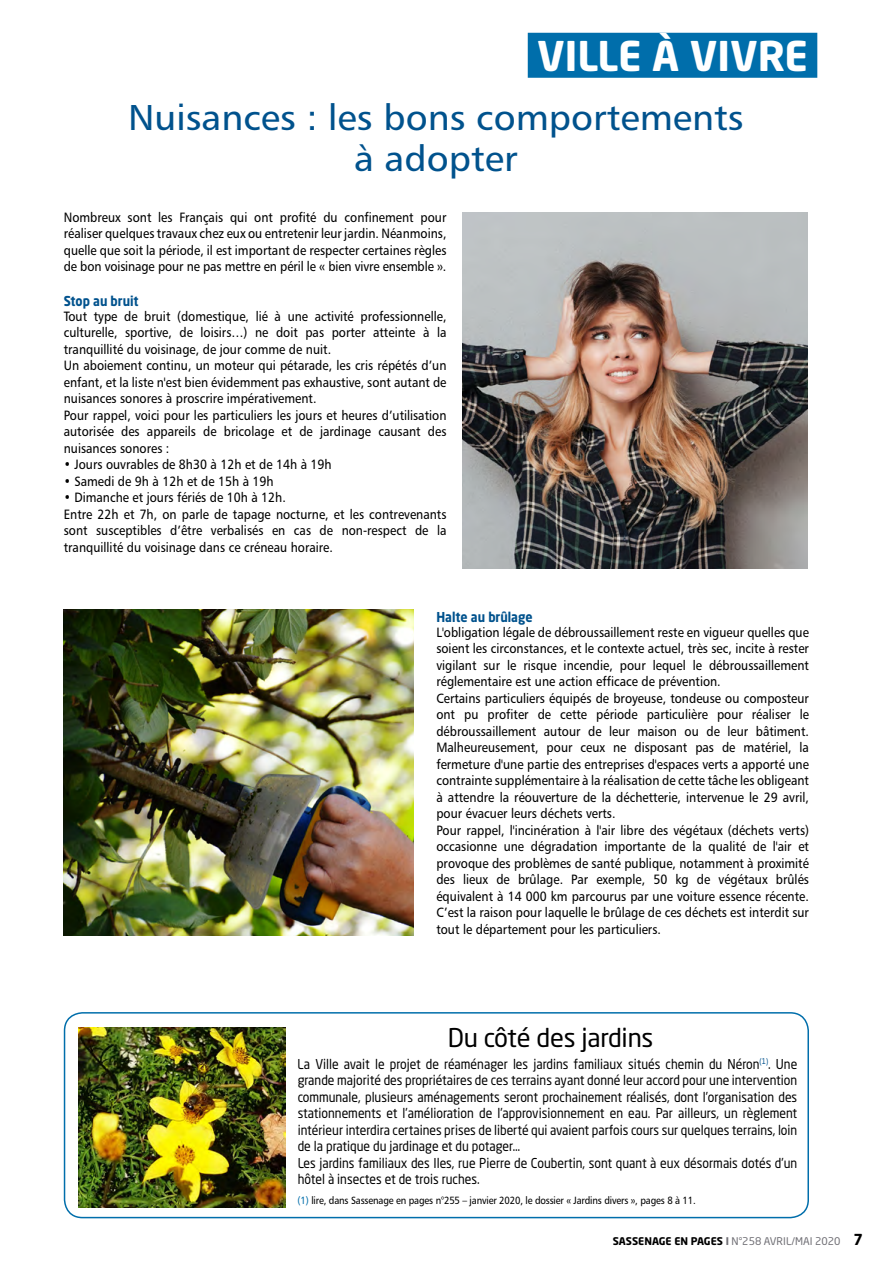
<style>
.page{position:relative;width:893px;height:1263px;background:#fff}
.page>*{position:absolute;margin:0;border:0;box-sizing:border-box;transform-origin:0 0}
.t1{font:700 40.5px "Neo Sans Std";color:#fff}
.t2{font:36px/40.5px "Humanist 777 BT Roman B";color:#00528d;text-align:center;scale:1.04 1}
.t3{font:25.5px "Neo Sans Std";letter-spacing:-.01em;color:#000}
.t4{font:13.5px/16.5px "Humanist 777 BT Roman B";color:#000;scale:.9 1}
.t5{font:13.5px/16.5px "Neo Sans Std";color:#000;scale:.9 1}
.t6{font:700 13.5px "Neo Sans Std";color:#00528d;scale:.9 1}
.t7{font:10.5px "Humanist 777 BT Roman B";letter-spacing:-.015em;color:#000;scale:.9 1}
.t8{font:10.5px "Neo Sans Std";color:#706f75}
.s1{color:#006eab}
.s2{font-weight:700;color:#000}
.s3{font-weight:700}
.s4{font-weight:700;font-size:15px;color:#000}
</style>
<div class="page">
<div style="left:64px;top:1012px;width:745px;height:206px;border:2px solid #006eab;border-radius:18px"></div>
<div style="left:528px;top:33px;width:289px;height:45px;background:#006eab"></div>
<img style="left:462px;top:213px;width:346px;height:356px">
<img style="left:64px;top:609px;width:350px;height:327px">
<img style="left:79px;top:1027px;width:207px;height:181px">
<h1 class="t1" style="left:537px;top:30px;width:272px">VILLE À VIVRE</h1>
<h2 class="t2" style="left:128px;top:97px;width:593px">Nuisances : les bons comportements à adopter</h2>
<p class="t4" style="left:64px;top:209px;width:427px;text-align:justify">Nombreux sont les Français qui ont profité du confinement pour réaliser quelques travaux chez eux ou entretenir leur jardin. Néanmoins, quelle que soit la période, il est important de respecter certaines règles de bon voisinage pour ne pas mettre en péril le « bien vivre ensemble ».</p>
<p class="t6" style="left:64px;top:292px;width:85px">Stop au bruit</p>
<p class="t4" style="left:64px;top:308px;width:427px">Tout type de bruit (domestique, lié à une activité professionnelle, culturelle, sportive, de loisirs…) ne doit pas porter atteinte à la tranquillité du voisinage, de jour comme de nuit.<br>Un aboiement continu, un moteur qui pétarade, les cris répétés d’un enfant, et la liste n'est bien évidemment pas exhaustive, sont autant de nuisances sonores à proscrire impérativement.<br>Pour rappel, voici pour les particuliers les jours et heures d’utilisation autorisée des appareils de bricolage et de jardinage causant des nuisances sonores :</p>
<p class="t4" style="left:64px;top:456px;width:299px">• Jours ouvrables de 8h30 à 12h et de 14h à 19h</p>
<p class="t4" style="left:64px;top:473px;width:235px">• Samedi de 9h à 12h et de 15h à 19h</p>
<p class="t4" style="left:64px;top:489px;width:427px">• Dimanche et jours fériés de 10h à 12h.<br>Entre 22h et 7h, on parle de tapage nocturne, et les contrevenants sont susceptibles d’être verbalisés en cas de non-respect de la tranquillité du voisinage dans ce créneau horaire.</p>
<p class="t6" style="left:436px;top:608px;width:108px">Halte au brûlage</p>
<p class="t4" style="left:436px;top:623px;width:416px">L'obligation légale de débroussaillement reste en vigueur quelles que soient les circonstances, et le contexte actuel, très sec, incite à rester vigilant sur le risque incendie, pour lequel le débroussaillement réglementaire est une action efficace de prévention.<br>Certains particuliers équipés de broyeuse, tondeuse ou composteur ont pu profiter de cette période particulière pour réaliser le débroussaillement autour de leur maison ou de leur bâtiment.<br>Malheureusement, pour ceux ne disposant pas de matériel, la fermeture d'une partie des entreprises d'espaces verts a apporté une contrainte supplémentaire à la réalisation de cette tâche les obligeant à attendre la réouverture de la déchetterie, intervenue le 29 avril, pour évacuer leurs déchets verts.<br>Pour rappel, l'incinération à l'air libre des végétaux (déchets verts) occasionne une dégradation importante de la qualité de l'air et provoque des problèmes de santé publique, notamment à proximité des lieux de brûlage. Par exemple, 50 kg de végétaux brûlés équivalent à 14 000 km parcourus par une voiture essence récente.<br>C’est la raison pour laquelle le brûlage de ces déchets est interdit sur tout le département pour les particuliers.</p>
<h3 class="t3" style="left:448px;top:1022px;width:207px">Du côté des jardins</h3>
<p class="t5" style="left:298px;top:1055px;width:557px">La Ville avait le projet de réaménager les jardins familiaux situés chemin du Néron<sup>(1)</sup>. Une grande majorité des propriétaires de ces terrains ayant donné leur accord pour une intervention communale, plusieurs aménagements seront prochainement réalisés, dont l’organisation des stationnements et l’amélioration de l’approvisionnement en eau. Par ailleurs, un règlement intérieur interdira certaines prises de liberté qui avaient parfois cours sur quelques terrains, loin de la pratique du jardinage et du potager…<br>Les jardins familiaux des Iles, rue Pierre de Coubertin, sont quant à eux désormais dotés d’un hôtel à insectes et de trois ruches.</p>
<p class="t7" style="left:298px;top:1193px;width:444px"><span class="s1">(1)</span> lire, dans Sassenage en pages n°255 – janvier 2020, le dossier « Jardins divers », pages 8 à 11.</p>
<p class="t8" style="left:613px;top:1234px;width:252px"><span class="s2">SASSENAGE EN PAGES</span> <span class="s3">I</span> N°258 AVRIL/MAI 2020 <span class="s4">7</span></p>
</div>
